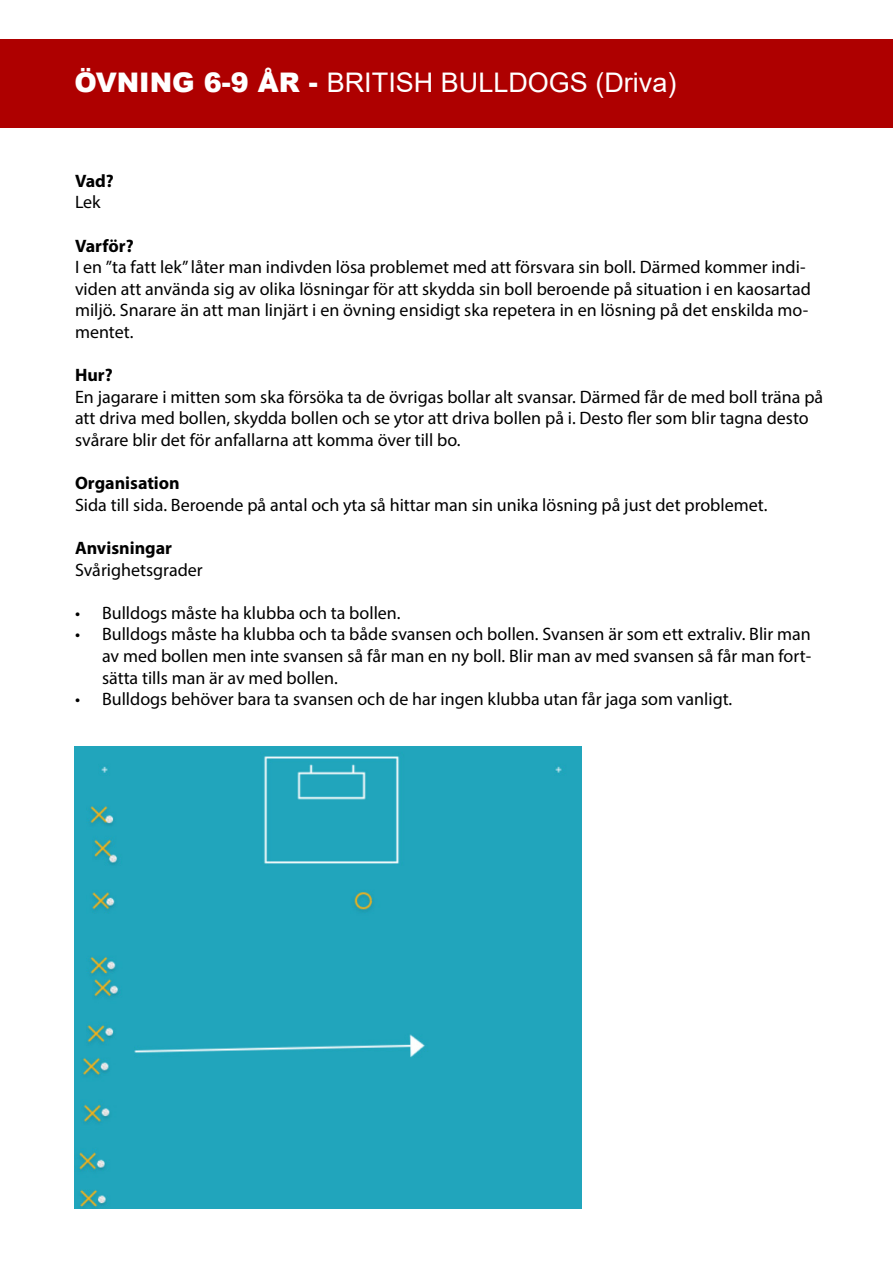
<style>
.page{position:relative;width:893px;height:1263px;background:#fff}
.page>*{position:absolute;margin:0;border:0;box-sizing:border-box;transform-origin:0 0}
.t1{font:27px "Arial";color:#fff}
.t2{font:18px/21.6px "Myriad Pro";color:#000}
.t3{font:700 18px "Myriad Pro";color:#000}
.s1{font-weight:900}
</style>
<div class="page">
<div style="left:0;top:39px;width:893px;height:89px;background:#ae0000"></div>
<div style="left:74px;top:746px;width:507px;height:463px;background:#21a5bc"></div>
<p class="t1" style="left:74px;top:64px;width:603px"><span class="s1">ÖVNING 6-9 ÅR -</span> BRITISH BULLDOGS (Driva)</p>
<p class="t3" style="left:75px;top:169px;width:40px">Vad?</p>
<p class="t2" style="left:75px;top:191px;width:27px">Lek</p>
<p class="t3" style="left:75px;top:234px;width:60px">Varför?</p>
<p class="t2" style="left:75px;top:256px;width:737px">I en ”ta fatt lek” låter man indivden lösa problemet med att försvara sin boll. Därmed kommer indi&shy;viden att använda sig av olika lösningar för att skydda sin boll beroende på situation i en kaosartad miljö. Snarare än att man linjärt i en övning ensidigt ska repetera in en lösning på det enskilda mo&shy;mentet.</p>
<p class="t3" style="left:75px;top:363px;width:39px">Hur?</p>
<p class="t2" style="left:75px;top:386px;width:750px">En jagarare i mitten som ska försöka ta de övrigas bollar alt svansar. Därmed får de med boll träna på att driva med bollen, skydda bollen och se ytor att driva bollen på i. Desto fler som blir tagna desto svårare blir det för anfallarna att komma över till bo.</p>
<p class="t3" style="left:75px;top:471px;width:106px">Organisation</p>
<p class="t2" style="left:75px;top:494px;width:694px">Sida till sida. Beroende på antal och yta så hittar man sin unika lösning på just det problemet.</p>
<p class="t3" style="left:75px;top:536px;width:99px">Anvisningar</p>
<p class="t2" style="left:75px;top:558px;width:129px">Svårighetsgrader</p>
<p class="t2" style="left:75px;top:602px;width:327px">• Bulldogs måste ha klubba och ta bollen.</p>
<p class="t2" style="left:102px;top:623px;width:711px;text-align:justify;text-indent:-27px">• Bulldogs måste ha klubba och ta både svansen och bollen. Svansen är som ett extraliv. Blir man av med bollen men inte svansen så får man en ny boll. Blir man av med svansen så får man fort&shy;sätta tills man är av med bollen.</p>
<p class="t2" style="left:75px;top:688px;width:659px">• Bulldogs behöver bara ta svansen och de har ingen klubba utan får jaga som vanligt.</p>
</div>
